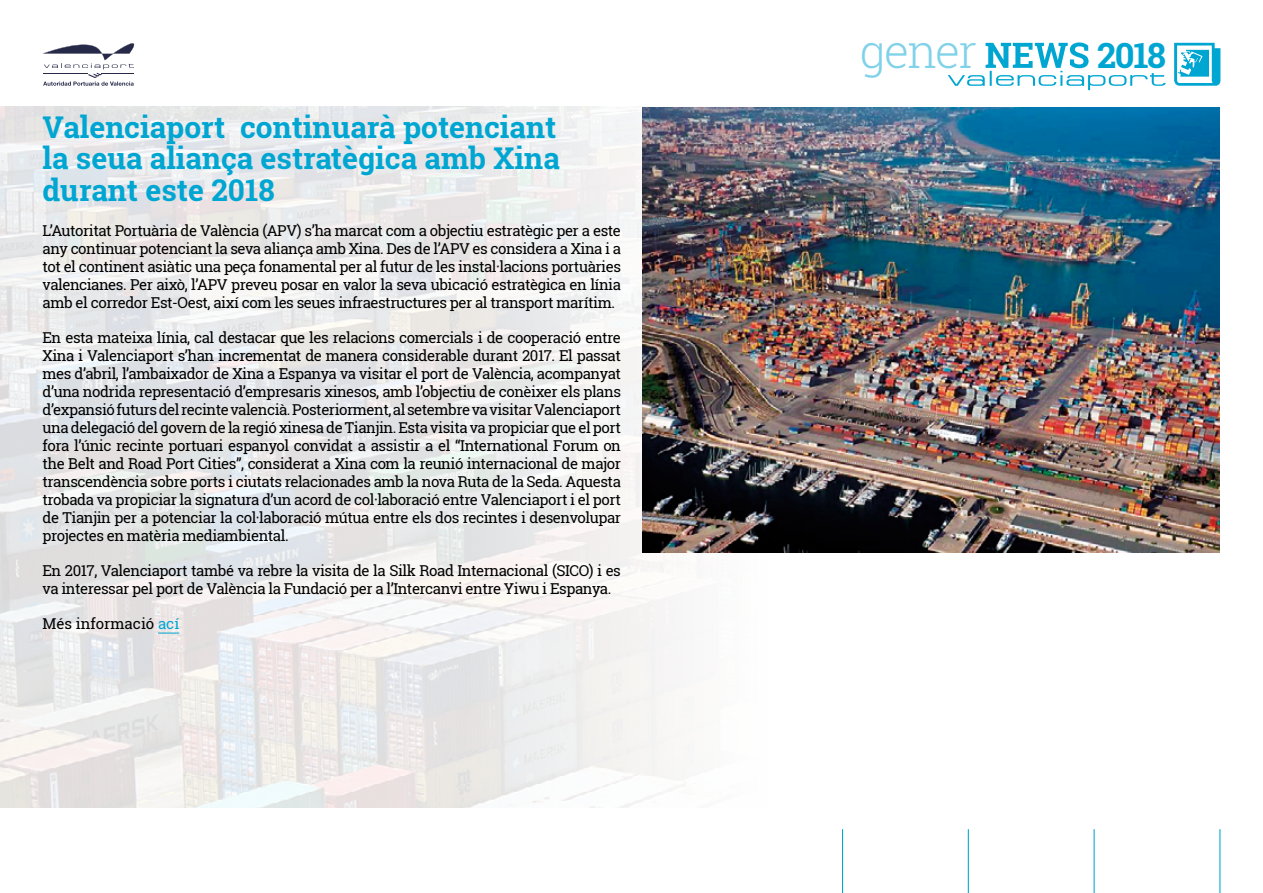
<style>
.page{position:relative;width:1263px;height:893px;background:#fff}
.page>*{position:absolute;margin:0;border:0;box-sizing:border-box;transform-origin:0 0}
.t1{font:300 46.5px "Roboto Slab";letter-spacing:-.04em;color:#80d2e9}
.t2{font:700 34.8px "Roboto Slab";color:#00a6d2}
.t3{font:700 30px/31.5px "Roboto Slab";color:#00a6d2;text-align:justify}
.t4{font:15px/18px "Roboto Slab";letter-spacing:-.03em;color:#000;text-align:justify}
.t5{font:15px "Roboto Slab";color:#000}
.s1{color:#00a6d2}
</style>
<div class="page">
<img style="left:0;top:106px;width:674px;height:702px">
<hr style="left:842px;top:829px;width:1px;height:64px;background:#00a6d2">
<hr style="left:1219px;top:829px;width:1px;height:64px;background:#00a6d2">
<hr style="left:1093px;top:829px;width:2px;height:64px;background:#00a6d2">
<hr style="left:968px;top:829px;width:1px;height:64px;background:#00a6d2">
<svg style="left:43px;top:43px;width:92px;height:43px"></svg>
<svg style="left:1174px;top:43px;width:46px;height:43px"></svg>
<svg style="left:948px;top:42px;width:218px;height:48px"></svg>
<svg style="left:158px;top:633px;width:21px;height:1px"></svg>
<img style="left:643px;top:107px;width:577px;height:446px">
<h3 class="t3" style="left:43px;top:111px;width:519px">Valenciaport continuarà potenciant la seua aliança estratègica amb Xina durant este 2018</h3>
<p class="t4" style="left:43px;top:221px;width:580px">L’Autoritat Portuària de València (APV) s’ha marcat com a objectiu estratègic per a este any continuar potenciant la seva aliança amb Xina. Des de l’APV es considera a Xina i a tot el continent asiàtic una peça fonamental per al futur de les instal·lacions portuàries valencianes. Per això, l’APV preveu posar en valor la seva ubicació estratègica en línia amb el corredor Est-Oest, així com les seues infraestructures per al transport marítim.</p>
<p class="t4" style="left:43px;top:328px;width:580px">En esta mateixa línia, cal destacar que les relacions comercials i de cooperació entre Xina i Valenciaport s’han incrementat de manera considerable durant 2017. El passat mes d’abril, l’ambaixador de Xina a Espanya va visitar el port de València, acompanyat d’una nodrida representació d’empresaris xinesos, amb l’objectiu de conèixer els plans d’expansió futurs del recinte valencià. Posteriorment, al setembre va visitar Valenciaport una delegació del govern de la regió xinesa de Tianjin. Esta visita va propiciar que el port fora l’únic recinte portuari espanyol convidat a assistir a el “International Forum on the Belt and Road Port Cities”, considerat a Xina com la reunió internacional de major transcendència sobre ports i ciutats relacionades amb la nova Ruta de la Seda. Aquesta trobada va propiciar la signatura d’un acord de col·laboració entre Valenciaport i el port de Tianjin per a potenciar la col·laboració mútua entre els dos recintes i desenvolupar projectes en matèria mediambiental.</p>
<p class="t4" style="left:43px;top:561px;width:580px">En 2017, Valenciaport també va rebre la visita de la Silk Road Internacional (SICO) i es va interessar pel port de València la Fundació per a l’Intercanvi entre Yiwu i Espanya.</p>
<p class="t5" style="left:43px;top:613px;width:138px">Més informació <span class="s1">ací</span></p>
<h1 class="t1" style="left:860px;top:19px;width:119px">gener</h1>
<h2 class="t2" style="left:1097px;top:31px;width:71px">2018</h2>
</div>
